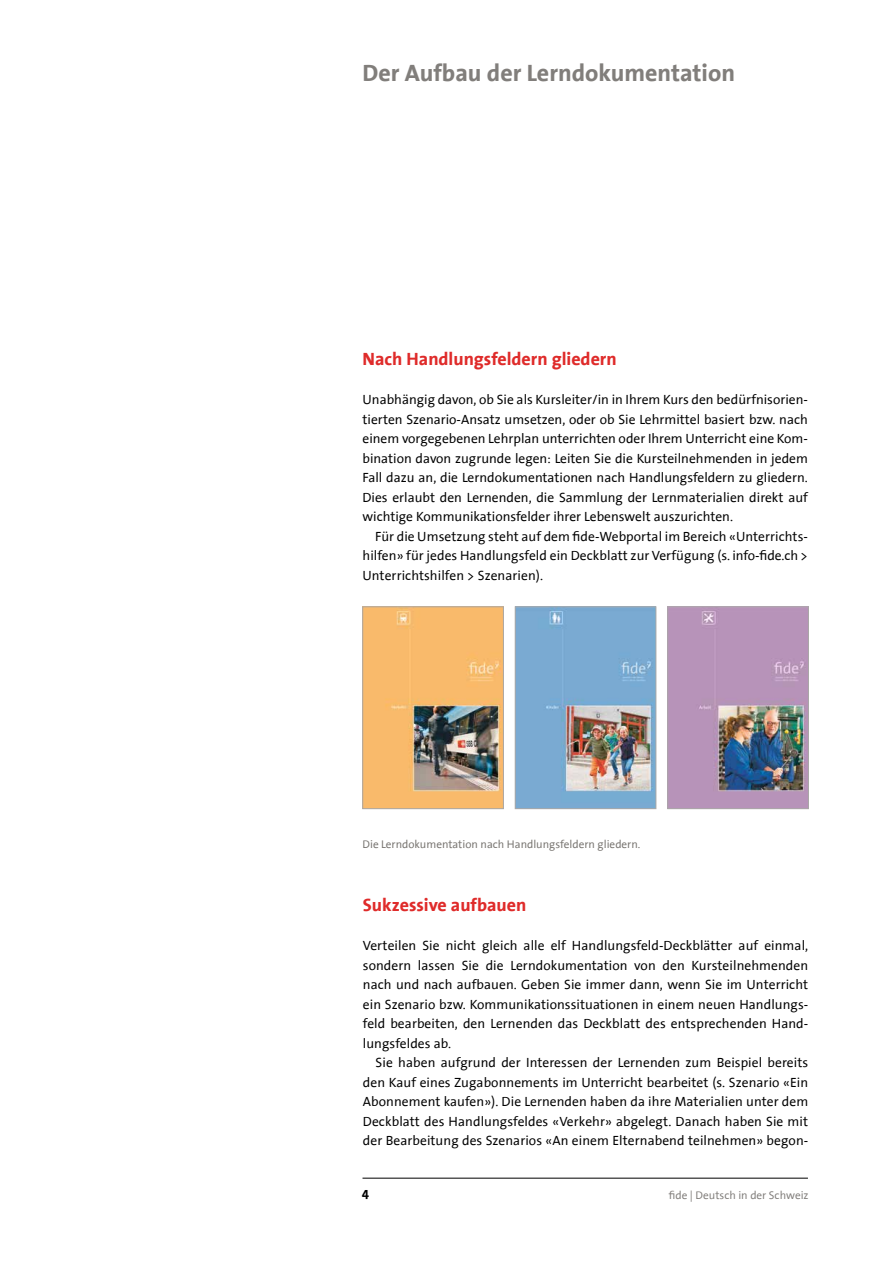
<style>
.page{position:relative;width:893px;height:1263px;background:#fff}
.page>*{position:absolute;margin:0;border:0;box-sizing:border-box;transform-origin:0 0}
.t1{font:700 24px "The Sans Office";color:#817e7b}
.t2{font:700 18px "The Sans Office";color:#df2b2a}
.t3{font:13.5px/19.5px "The Sans Office";letter-spacing:.005em;color:#000;text-align:justify}
.t4{font:700 13.5px "The Sans Office";color:#000}
.t5{font:11.25px "The Sans Office";color:#777470}
.t6{font:11.25px "The Sans Office";color:#817e7b}
</style>
<div class="page">
<hr style="left:362px;top:1178px;width:446px;height:1px;background:#000">
<img style="left:669px;top:609px;width:138px;height:198px">
<div style="left:667px;top:607px;width:142px;height:202px;border:1px solid #aaa8a7"></div>
<img style="left:517px;top:609px;width:137px;height:198px">
<div style="left:515px;top:607px;width:141px;height:202px;border:1px solid #aaa8a7"></div>
<img style="left:364px;top:609px;width:138px;height:198px">
<div style="left:362px;top:607px;width:142px;height:202px;border:1px solid #aaa8a7"></div>
<h1 class="t1" style="left:362px;top:61px;width:374px">Der Aufbau der Lerndokumentation</h1>
<h2 class="t2" style="left:362px;top:350px;width:256px">Nach Handlungsfeldern gliedern</h2>
<p class="t3" style="left:362px;top:390px;width:447px">Unabhängig davon, ob Sie als Kursleiter/in in Ihrem Kurs den bedürfnisorien&shy;tierten Szenario-Ansatz umsetzen, oder ob Sie Lehrmittel basiert bzw. nach einem vorgegebenen Lehrplan unterrichten oder Ihrem Unterricht eine Kom&shy;bination davon zugrunde legen: Leiten Sie die Kursteilnehmenden in jedem Fall dazu an, die Lerndokumentationen nach Handlungsfeldern zu gliedern.<br>Dies erlaubt den Lernenden, die Sammlung der Lernmaterialien direkt auf wichtige Kommunikationsfelder ihrer Lebenswelt auszurichten.</p>
<p class="t3" style="left:362px;top:527px;width:447px;text-indent:13px">Für die Umsetzung steht auf dem fide-Webportal im Bereich «Unterrichts&shy;hilfen» für jedes Handlungsfeld ein Deckblatt zur Verfügung (s. info-fide.ch &gt; Unterrichtshilfen &gt; Szenarien).</p>
<p class="t5" style="left:362px;top:838px;width:279px">Die Lerndokumentation nach Handlungsfeldern gliedern.</p>
<h2 class="t2" style="left:363px;top:896px;width:165px">Sukzessive aufbauen</h2>
<p class="t3" style="left:363px;top:936px;width:447px">Verteilen Sie nicht gleich alle elf Handlungsfeld-Deckblätter auf einmal, sondern lassen Sie die Lerndokumentation von den Kursteilnehmenden nach und nach aufbauen. Geben Sie immer dann, wenn Sie im Unterricht ein Szenario bzw. Kommunikationssituationen in einem neuen Handlungs&shy;feld bearbeiten, den Lernenden das Deckblatt des entsprechenden Hand&shy;lungsfeldes ab.</p>
<p class="t3" style="left:363px;top:1053px;width:447px;text-indent:13px">Sie haben aufgrund der Interessen der Lernenden zum Beispiel bereits den Kauf eines Zugabonnements im Unterricht bearbeitet (s. Szenario «Ein Abonnement kaufen»). Die Lernenden haben da ihre Materialien unter dem Deckblatt des Handlungsfeldes «Verkehr» abgelegt. Danach haben Sie mit der Bearbeitung des Szenarios «An einem Elternabend teilnehmen» begon-</p>
<p class="t4" style="left:362px;top:1186px;width:9px">4</p>
<p class="t6" style="left:669px;top:1189px;width:141px">fide | Deutsch in der Schweiz</p>
</div>
